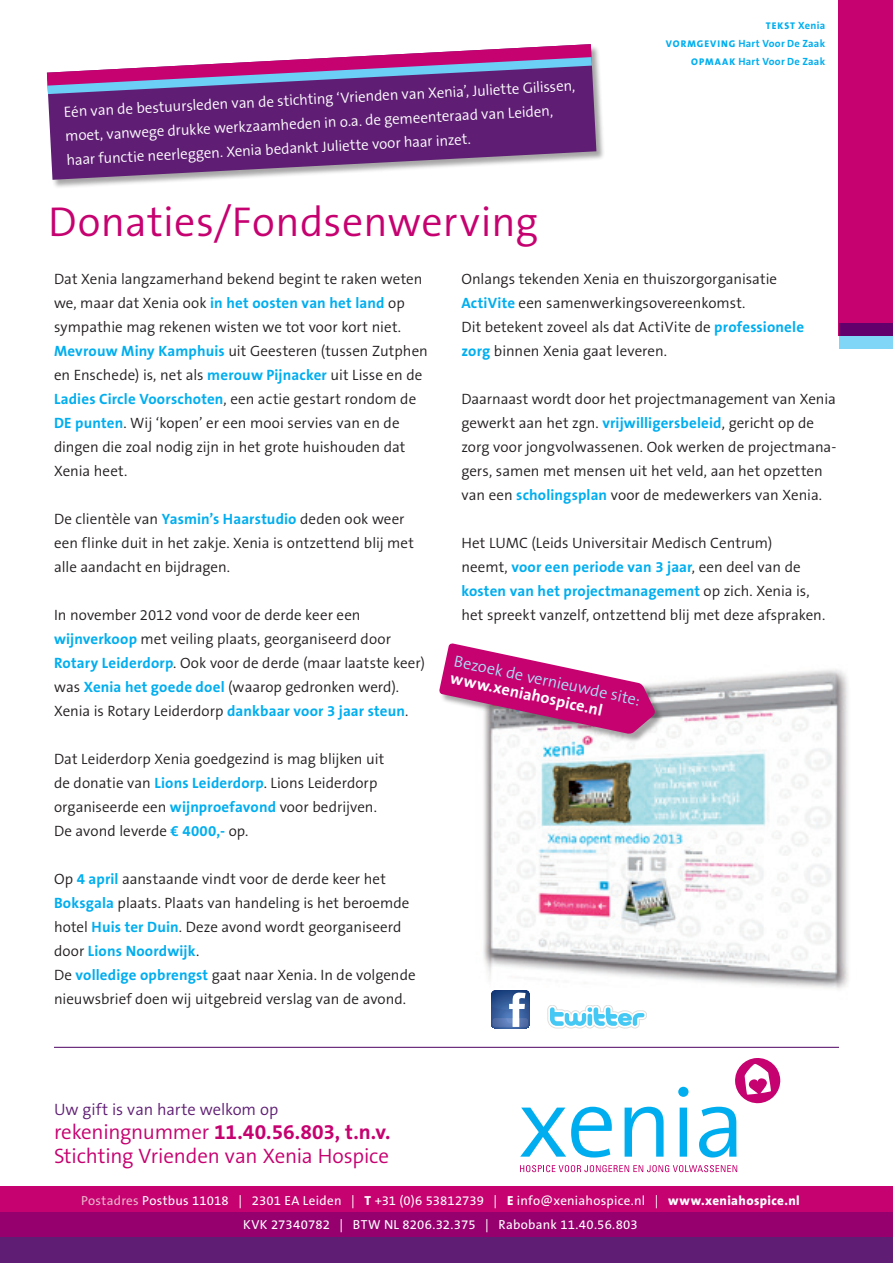
<style>
.page{position:relative;width:893px;height:1263px;background:#fff}
.page>*{position:absolute;margin:0;border:0;box-sizing:border-box;transform-origin:0 0}
.Kopjes{font:300 42px "The Sans B4";letter-spacing:.01em;color:#c60170}
.Kopjes-2{font:300 21px/24px "The Sans B4";letter-spacing:-.01em;color:#c60170}
.Kopjes-3{font:300 16.5px "The Sans B4";letter-spacing:-.005em;color:#5f1e74}
.Kopjes-4{font:300 16.2px "The Sans B4";color:#aae0f9}
.Kopjes-5{font:700 16.2px "The Sans B7";color:#fff}
.Platte_tekst{font:300 15px/24px "The Sans B4";color:#231f20}
.Platte_tekst-2{font:300 15px/24px "The Sans B4";color:#fff}
.t1{font:13.2px "The Sans B5 Plain";letter-spacing:.015em;color:#fff}
.Kopjes-6{font:700 10.5px "The Sans B7";letter-spacing:.025em;color:#00aeef}
.Kopjes-7{font:800 9.75px "The Sans B8";letter-spacing:.1em;color:#00aeef}
.s1{font-family:"The Sans B7";font-weight:700;font-size:10.5px}
.s2{font-family:"The Sans B8";font-weight:800;font-size:9.75px}
.s3{font-family:"The Sans B7";font-weight:700;color:#00aeef}
.s4{font-family:"The Sans B7";font-weight:700}
.s5{color:#e9b6ca}
.s6{font-family:"The Sans B8";font-weight:800}
</style>
<div class="page">
<div style="left:46px;top:44px;width:559px;height:144px;background:#231f20;opacity:.4"></div>
<svg style="left:47px;top:44px;width:549px;height:136px;background:#764087"></svg>
<img style="left:483px;top:669px;width:366px;height:335px">
<div style="left:440px;top:644px;width:224px;height:98px;background:#231f20;opacity:.4"></div>
<svg style="left:439px;top:643px;width:217px;height:91px"></svg>
<div style="left:0;top:1186px;width:893px;height:51px;background:#c60170"></div>
<div style="left:0;top:1212px;width:893px;height:25px;background:#95006e"></div>
<div style="left:839px;top:0;width:54px;height:336px;background:#c60170"></div>
<div style="left:0;top:1237px;width:893px;height:26px;background:#5f1e74"></div>
<svg style="left:520px;top:1165px;width:217px;height:7px"></svg>
<svg style="left:520px;top:1107px;width:92px;height:50px"></svg>
<svg style="left:625px;top:1107px;width:39px;height:50px"></svg>
<svg style="left:678px;top:1087px;width:10px;height:70px"></svg>
<svg style="left:699px;top:1058px;width:82px;height:99px"></svg>
<svg style="left:839px;top:323px;width:54px;height:26px"></svg>
<svg style="left:492px;top:990px;width:37px;height:38px"></svg>
<svg style="left:548px;top:1005px;width:99px;height:23px"></svg>
<hr style="left:54px;top:1047px;width:785px;height:1px;background:#5f1e74">
<svg style="left:47px;top:44px;width:545px;height:50px"></svg>
<p class="Platte_tekst-2" style="left:63px;top:101px;width:513px;rotate:-3deg">Eén van de bestuursleden van de stichting ‘Vrienden van Xenia’, Juliette Gilissen, moet, vanwege drukke werkzaamheden in o.a. de gemeenteraad van Leiden, haar functie neerleggen. Xenia bedankt Juliette voor haar inzet.</p>
<p class="Kopjes" style="left:48px;top:200px;width:491px">Donaties/Fondsenwerving</p>
<p class="Kopjes-7" style="left:766px;top:21px;width:61px">TEKST <span class="s1">Xenia</span></p>
<p class="Kopjes-6" style="left:666px;top:38px;width:161px"><span class="s2">VORMGEVING</span> Hart Voor De Zaak</p>
<p class="Kopjes-6" style="left:691px;top:56px;width:135px"><span class="s2">OPMAAK</span> Hart Voor De Zaak</p>
<p class="Platte_tekst" style="left:54px;top:268px;width:370px">Dat Xenia langzamerhand bekend begint te raken weten we, maar dat Xenia ook <span class="s3">in het oosten van het land</span> op sympathie mag rekenen wisten we tot voor kort niet.</p>
<p class="Platte_tekst" style="left:54px;top:340px;width:375px"><span class="s3">Mevrouw Miny Kamphuis</span> uit Geesteren (tussen Zutphen en Enschede) is, net als <span class="s3">merouw Pijnacker</span> uit Lisse en de <span class="s3">Ladies Circle Voorschoten</span>, een actie gestart rondom de <span class="s3">DE punten</span>. Wij ‘kopen’ er een mooi servies van en de dingen die zoal nodig zijn in het grote huishouden dat Xenia heet.</p>
<p class="Platte_tekst" style="left:54px;top:508px;width:362px">De clientèle van <span class="s3">Yasmin’s Haarstudio</span> deden ook weer een flinke duit in het zakje. Xenia is ontzettend blij met alle aandacht en bijdragen.</p>
<p class="Platte_tekst" style="left:54px;top:604px;width:372px">In november 2012 vond voor de derde keer een <span class="s3">wijnverkoop</span> met veiling plaats, georganiseerd door <span class="s3">Rotary Leiderdorp</span>. Ook voor de derde (maar laatste keer) was <span class="s3">Xenia het goede doel</span> (waarop gedronken werd).<br>Xenia is Rotary Leiderdorp <span class="s3">dankbaar voor 3 jaar steun</span>.</p>
<p class="Platte_tekst" style="left:54px;top:748px;width:332px">Dat Leiderdorp Xenia goedgezind is mag blijken uit de donatie van <span class="s3">Lions Leiderdorp</span>. Lions Leiderdorp organiseerde een <span class="s3">wijnproefavond</span> voor bedrijven.<br>De avond leverde <span class="s3">€ 4000,-</span> op.</p>
<p class="Platte_tekst" style="left:54px;top:868px;width:357px">Op <span class="s3">4 april</span> aanstaande vindt voor de derde keer het <span class="s3">Boksgala</span> plaats. Plaats van handeling is het beroemde hotel <span class="s3">Huis ter Duin</span>. Deze avond wordt georganiseerd door <span class="s3">Lions Noordwijk</span>.</p>
<p class="Platte_tekst" style="left:54px;top:964px;width:363px">De <span class="s3">volledige opbrengst</span> gaat naar Xenia. In de volgende nieuwsbrief doen wij uitgebreid verslag van de avond.</p>
<p class="Platte_tekst" style="left:461px;top:268px;width:317px">Onlangs tekenden Xenia en thuiszorgorganisatie</p>
<p class="Platte_tekst" style="left:461px;top:292px;width:344px"><span class="s3">ActiVite</span> een samenwerkingsovereenkomst.<br>Dit betekent zoveel als dat ActiVite de <span class="s3">professionele zorg</span> binnen Xenia gaat leveren.</p>
<p class="Platte_tekst" style="left:461px;top:388px;width:376px">Daarnaast wordt door het projectmanagement van Xenia gewerkt aan het zgn. <span class="s3">vrijwilligersbeleid</span>, gericht op de zorg voor jongvolwassenen. Ook werken de projectmana&shy;gers, samen met mensen uit het veld, aan het opzetten van een <span class="s3">scholingsplan</span> voor de medewerkers van Xenia.</p>
<p class="Platte_tekst" style="left:461px;top:532px;width:312px">Het LUMC (Leids Universitair Medisch Centrum)</p>
<p class="Platte_tekst" style="left:461px;top:556px;width:365px">neemt, <span class="s3">voor een periode van 3 jaar</span>, een deel van de <span class="s3">kosten van het projectmanagement</span> op zich. Xenia is, het spreekt vanzelf, ontzettend blij met deze afspraken.</p>
<p class="Kopjes-4" style="left:456px;top:652px;width:191px;rotate:12deg">Bezoek de vernieuwde site:</p>
<p class="Kopjes-5" style="left:452px;top:669px;width:157px;rotate:12deg">www.xeniahospice.nl</p>
<p class="Kopjes-3" style="left:54px;top:1101px;width:226px">Uw gift is van harte welkom op</p>
<p class="Kopjes-2" style="left:54px;top:1121px;width:338px">rekeningnummer <span class="s4">11.40.56.803, t.n.v.<br></span>Stichting Vrienden van Xenia Hospice</p>
<p class="t1" style="left:81px;top:1193px;width:720px"><span class="s5">Postadres</span> Postbus 11018 | 2301 EA Leiden | <span class="s6">T</span> +31 (0)6 53812739 | <span class="s6">E</span> info@xeniahospice.nl | <span class="s6">www.xeniahospice.nl</span></p>
<p class="t1" style="left:243px;top:1217px;width:396px">KVK 27340782 | BTW NL 8206.32.375 | Rabobank 11.40.56.803</p>
</div>
